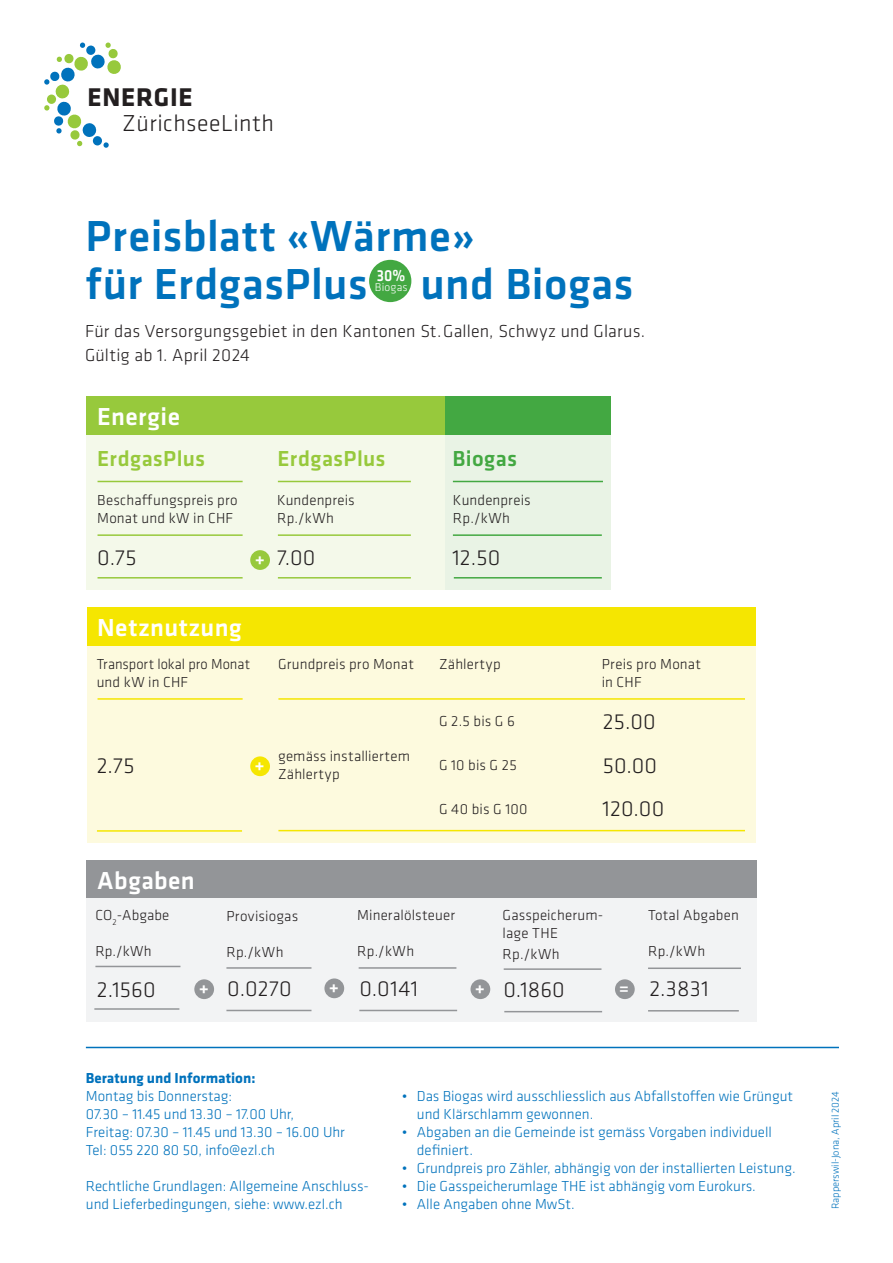
<style>
.page{position:relative;width:893px;height:1263px;background:#fff}
.page>*{position:absolute;margin:0;border:0;box-sizing:border-box;transform-origin:0 0}
.t1{font:500 45px "Klavika";letter-spacing:.01em;color:#0072bc}
.t2{font:700 26.55px "Klavika";letter-spacing:.03em;color:#231f20}
.t3{font:500 25.5px "Klavika";letter-spacing:.015em;color:#fff}
.t4{font:300 24px "Klavika";letter-spacing:.02em;color:#231f20}
.t5{font:300 22.5px "Klavika";letter-spacing:.01em;color:#231f20}
.t6{font:500 22.5px "Klavika";letter-spacing:.01em;color:#97c93c}
.t7{font:500 22.5px "Klavika";letter-spacing:.02em;color:#43a842}
.t8{font:500 19.35px "Klavika";color:#fff}
.t9{font:300 18px "Klavika";letter-spacing:.01em;color:#231f20}
.t10{font:500 16.65px "Klavika";color:#fff;scale:.89 1}
.t11{font:300 15px/18px "Klavika";color:#0072bc}
.t12{font:300 15px/18px "Klavika";letter-spacing:.01em;color:#231f20}
.t13{font:700 15px "Klavika";color:#0072bc}
.t14{font:300 11.7px "Klavika";letter-spacing:.015em;color:#fff}
.t15{font:300 10.5px "Klavika";color:#0072bc}
</style>
<div class="page">
<svg style="left:44px;top:43px;width:77px;height:105px"></svg>
<hr style="left:86px;top:1047px;width:753px;height:1px;background:#0072bc">
<div style="left:87px;top:435px;width:358px;height:155px;background:#f4f9ea"></div>
<div style="left:86px;top:396px;width:359px;height:39px;background:#97c93c"></div>
<hr style="left:98px;top:534px;width:145px;height:2px;background:#97c93c">
<hr style="left:98px;top:481px;width:145px;height:1px;background:#97c93c">
<hr style="left:98px;top:577px;width:145px;height:1px;background:#97c93c">
<hr style="left:278px;top:534px;width:133px;height:2px;background:#97c93c">
<hr style="left:278px;top:481px;width:133px;height:1px;background:#97c93c">
<hr style="left:278px;top:577px;width:133px;height:1px;background:#97c93c">
<div style="left:87px;top:608px;width:668px;height:38px;background:#f5e601"></div>
<div style="left:87px;top:646px;width:668px;height:196px;background:#fdfade"></div>
<hr style="left:278px;top:698px;width:467px;height:2px;background:#f5e601">
<hr style="left:278px;top:830px;width:467px;height:1px;background:#f5e601">
<hr style="left:98px;top:698px;width:145px;height:2px;background:#f5e601">
<hr style="left:97px;top:830px;width:145px;height:2px;background:#f5e601">
<div style="left:250px;top:756px;width:20px;height:20px;background:#f5e601;border-radius:50%"></div>
<div style="left:250px;top:550px;width:20px;height:20px;background:#97c93c;border-radius:50%"></div>
<div style="left:369px;top:260px;width:42px;height:42px;background:#43a842;border-radius:50%"></div>
<div style="left:445px;top:435px;width:166px;height:155px;background:#e9f3e5"></div>
<div style="left:445px;top:396px;width:166px;height:39px;background:#43a842"></div>
<hr style="left:453px;top:534px;width:149px;height:2px;background:#43a842">
<hr style="left:453px;top:481px;width:150px;height:1px;background:#43a842">
<hr style="left:454px;top:577px;width:148px;height:1px;background:#43a842">
<div style="left:87px;top:860px;width:670px;height:38px;background:#939598"></div>
<div style="left:87px;top:898px;width:670px;height:124px;background:#f2f3f4"></div>
<hr style="left:95px;top:966px;width:85px;height:1px;background:#939598">
<hr style="left:94px;top:1008px;width:85px;height:2px;background:#939598">
<hr style="left:648px;top:967px;width:93px;height:2px;background:#939598">
<hr style="left:648px;top:1010px;width:91px;height:1px;background:#939598">
<div style="left:194px;top:979px;width:20px;height:20px;background:#939598;border-radius:50%"></div>
<div style="left:615px;top:979px;width:20px;height:20px;background:#939598;border-radius:50%"></div>
<div style="left:324px;top:978px;width:20px;height:20px;background:#939598;border-radius:50%"></div>
<hr style="left:359px;top:967px;width:97px;height:2px;background:#939598">
<hr style="left:359px;top:1010px;width:98px;height:1px;background:#939598">
<div style="left:470px;top:979px;width:20px;height:20px;background:#939598;border-radius:50%"></div>
<hr style="left:504px;top:968px;width:97px;height:2px;background:#939598">
<hr style="left:504px;top:1011px;width:98px;height:1px;background:#939598">
<hr style="left:226px;top:967px;width:85px;height:2px;background:#939598">
<hr style="left:226px;top:1010px;width:85px;height:1px;background:#939598">
<p class="t2" style="left:88px;top:77px;width:107px">ENERGIE</p>
<p class="t4" style="left:122px;top:108px;width:153px">ZürichseeLinth</p>
<p class="t1" style="left:85px;top:205px;width:390px">Preisblatt «Wärme»</p>
<p class="t1" style="left:85px;top:253px;width:550px">für ErdgasPlus und Biogas</p>
<p class="t9" style="left:85px;top:321px;width:562px">Für das Versorgungsgebiet in den Kantonen St.Gallen, Schwyz und Glarus.</p>
<p class="t9" style="left:85px;top:345px;width:166px">Gültig ab 1. April 2024</p>
<p class="t10" style="left:377px;top:264px;width:34px">30%</p>
<p class="t14" style="left:375px;top:280px;width:34px">Biogas</p>
<p class="t3" style="left:97px;top:399px;width:84px">Energie</p>
<p class="t6" style="left:97px;top:443px;width:110px">ErdgasPlus</p>
<p class="t6" style="left:278px;top:443px;width:110px">ErdgasPlus</p>
<p class="t12" style="left:97px;top:491px;width:142px">Beschaffungspreis pro<br>Monat und kW in CHF</p>
<p class="t12" style="left:277px;top:491px;width:79px">Kundenpreis</p>
<p class="t12" style="left:277px;top:509px;width:59px">Rp./kWh</p>
<p class="t5" style="left:97px;top:544px;width:41px">0.75</p>
<p class="t5" style="left:277px;top:544px;width:40px">7.00</p>
<p class="t8" style="left:255px;top:545px;width:12px">+</p>
<p class="t3" style="left:97px;top:611px;width:146px">Netznutzung</p>
<p class="t12" style="left:97px;top:654px;width:155px">Transport lokal pro Monat</p>
<p class="t12" style="left:278px;top:654px;width:137px">Grundpreis pro Monat</p>
<p class="t12" style="left:97px;top:672px;width:93px">und kW in CHF</p>
<p class="t5" style="left:97px;top:752px;width:39px">2.75</p>
<p class="t3" style="left:97px;top:863px;width:99px">Abgaben</p>
<p class="t8" style="left:255px;top:752px;width:12px">+</p>
<p class="t12" style="left:278px;top:747px;width:133px">gemäss installiertem<br>Zählertyp</p>
<p class="t7" style="left:452px;top:443px;width:66px">Biogas</p>
<p class="t12" style="left:453px;top:491px;width:79px">Kundenpreis</p>
<p class="t12" style="left:453px;top:509px;width:59px">Rp./kWh</p>
<p class="t5" style="left:452px;top:544px;width:49px">12.50</p>
<p class="t12" style="left:439px;top:654px;width:63px">Zählertyp</p>
<p class="t12" style="left:602px;top:654px;width:101px">Preis pro Monat</p>
<p class="t12" style="left:602px;top:672px;width:41px">in CHF</p>
<p class="t5" style="left:603px;top:707px;width:54px">25.00</p>
<p class="t5" style="left:603px;top:752px;width:56px">50.00</p>
<p class="t12" style="left:439px;top:711px;width:77px">G 2.5 bis G 6</p>
<p class="t12" style="left:439px;top:756px;width:79px">G 10 bis G 25</p>
<p class="t12" style="left:439px;top:799px;width:90px">G 40 bis G 100</p>
<p class="t5" style="left:603px;top:795px;width:63px">120.00</p>
<p class="t12" style="left:503px;top:906px;width:102px">Gasspeicherum&shy;lage THE</p>
<p class="t12" style="left:503px;top:945px;width:59px">Rp./kWh</p>
<p class="t5" style="left:503px;top:976px;width:63px">0.1860</p>
<p class="t12" style="left:95px;top:906px;width:75px">CO<sub>2</sub>-Abgabe</p>
<p class="t12" style="left:95px;top:942px;width:58px">Rp./kWh</p>
<p class="t12" style="left:357px;top:906px;width:99px">Mineralölsteuer</p>
<p class="t12" style="left:357px;top:942px;width:59px">Rp./kWh</p>
<p class="t5" style="left:359px;top:975px;width:60px">0.0141</p>
<p class="t12" style="left:648px;top:906px;width:92px">Total Abgaben</p>
<p class="t12" style="left:648px;top:942px;width:59px">Rp./kWh</p>
<p class="t12" style="left:226px;top:906px;width:73px">Provisiogas</p>
<p class="t12" style="left:226px;top:942px;width:59px">Rp./kWh</p>
<p class="t5" style="left:97px;top:976px;width:60px">2.1560</p>
<p class="t5" style="left:227px;top:975px;width:66px">0.0270</p>
<p class="t5" style="left:649px;top:975px;width:61px">2.3831</p>
<p class="t8" style="left:199px;top:975px;width:12px">+</p>
<p class="t8" style="left:329px;top:973px;width:12px">+</p>
<p class="t8" style="left:619px;top:974px;width:12px">=</p>
<p class="t8" style="left:475px;top:974px;width:12px">+</p>
<p class="t13" style="left:86px;top:1067px;width:171px">Beratung und Information:</p>
<p class="t11" style="left:86px;top:1087px;width:148px">Montag bis Donnerstag:</p>
<p class="t11" style="left:86px;top:1105px;width:210px">07.30 – 11.45 und 13.30 – 17.00 Uhr,</p>
<p class="t11" style="left:86px;top:1123px;width:261px">Freitag: 07.30 – 11.45 und 13.30 – 16.00 Uhr</p>
<p class="t11" style="left:86px;top:1141px;width:191px">Tel: 055 220 80 50, info@ezl.ch</p>
<p class="t11" style="left:86px;top:1177px;width:284px">Rechtliche Grundlagen: Allgemeine Anschluss&shy;und Lieferbedingungen, siehe: www.ezl.ch</p>
<p class="t11" style="left:417px;top:1087px;width:378px;text-indent:-15px">• Das Biogas wird ausschliesslich aus Abfallstoffen wie Grüngut und Klärschlamm gewonnen.</p>
<p class="t11" style="left:417px;top:1123px;width:357px;text-indent:-15px">• Abgaben an die Gemeinde ist gemäss Vorgaben individuell definiert.</p>
<p class="t11" style="left:402px;top:1159px;width:395px">• Grundpreis pro Zähler, abhängig von der installierten Leistung.</p>
<p class="t11" style="left:402px;top:1177px;width:356px">• Die Gasspeicherumlage THE ist abhängig vom Eurokurs.</p>
<p class="t11" style="left:402px;top:1195px;width:174px">• Alle Angaben ohne MwSt.</p>
<p class="t15" style="left:829px;top:1209px;width:119px;rotate:-90deg">Rapperswil-Jona, April 2024</p>
</div>
